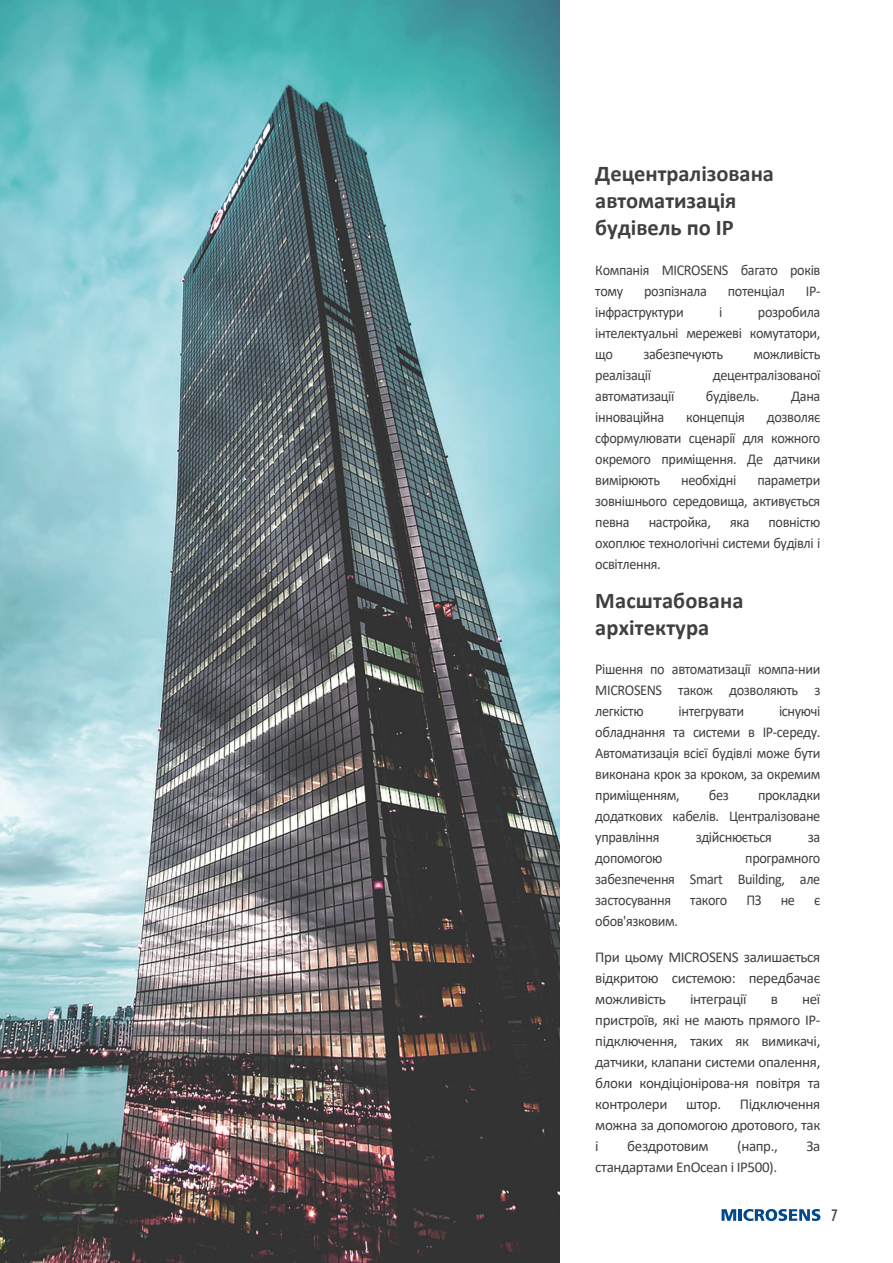
<style>
.page{position:relative;width:893px;height:1263px;background:#fff}
.page>*{position:absolute;margin:0;border:0;box-sizing:border-box;transform-origin:0 0}
.t1{font:700 22.5px/27px "Calibri";color:#404040}
.t2{font:700 condensed 16.5px "DIN Neuzeit Grotesk LT Pro";color:#4d4d4c}
.t3{font:15px/21px "Calibri";letter-spacing:-.025em;color:#404040;text-align:justify;scale:.95 1}
.t4{font:15px/21px "Calibri";letter-spacing:-.025em;color:#404040;text-align:justify}
</style>
<div class="page">
<img style="left:0;top:0;width:559px;height:1263px">
<svg style="left:722px;top:1209px;width:98px;height:12px"></svg>
<h1 class="t1" style="left:595px;top:160px;width:180px">Децентралізована автоматизація будівель по IP</h1>
<p class="t3" style="left:595px;top:259px;width:238px">Компанія MICROSENS багато років тому</p>
<p class="t3" style="left:644px;top:280px;width:68px">розпізнала</p>
<p class="t3" style="left:728px;top:280px;width:62px">потенціал</p>
<p class="t3" style="left:806px;top:280px;width:17px">IP-</p>
<p class="t3" style="left:595px;top:301px;width:95px">інфраструктури</p>
<p class="t3" style="left:719px;top:301px;width:5px">і</p>
<p class="t3" style="left:595px;top:301px;width:238px;text-indent:163px">розробила інтелектуальні мережеві комутатори, що</p>
<p class="t3" style="left:643px;top:343px;width:85px">забезпечують</p>
<p class="t3" style="left:753px;top:343px;width:72px">можливість</p>
<p class="t3" style="left:595px;top:364px;width:60px">реалізації</p>
<p class="t3" style="left:713px;top:364px;width:115px">децентралізованої</p>
<p class="t3" style="left:595px;top:385px;width:85px">автоматизації</p>
<p class="t3" style="left:706px;top:385px;width:58px">будівель.</p>
<p class="t3" style="left:791px;top:385px;width:32px">Дана</p>
<p class="t3" style="left:595px;top:406px;width:74px">інноваційна</p>
<p class="t3" style="left:686px;top:406px;width:63px">концепція</p>
<p class="t3" style="left:595px;top:406px;width:238px;text-indent:172px">дозволяє сформулювати сценарії для кожного окремого приміщення. Де датчики вимірюють</p>
<p class="t3" style="left:681px;top:469px;width:59px">необхідні</p>
<p class="t3" style="left:595px;top:469px;width:238px;text-indent:162px">параметри зовнішнього середовища, активується певна</p>
<p class="t3" style="left:649px;top:511px;width:67px">настройка,</p>
<p class="t3" style="left:730px;top:511px;width:22px">яка</p>
<p class="t3" style="left:595px;top:511px;width:238px;text-indent:173px">повністю охоплює технологічні системи будівлі і освітлення.</p>
<h1 class="t1" style="left:595px;top:586px;width:150px">Масштабована архітектура</h1>
<p class="t3" style="left:595px;top:658px;width:238px">Рішення по автоматизації компа-нии MICROSENS також дозволяють з легкістю</p>
<p class="t3" style="left:595px;top:700px;width:238px;text-indent:184px">існуючі обладнання та системи в IP-середу.<br>Автоматизація всієї будівлі може бути виконана крок за кроком, за окремим приміщенням,</p>
<p class="t3" style="left:679px;top:700px;width:70px">інтегрувати</p>
<p class="t3" style="left:709px;top:784px;width:23px">без</p>
<p class="t3" style="left:595px;top:784px;width:238px;text-indent:163px">прокладки додаткових кабелів. Централізоване управління</p>
<p class="t3" style="left:696px;top:826px;width:82px">здійснюється</p>
<p class="t3" style="left:808px;top:826px;width:15px">за</p>
<p class="t3" style="left:595px;top:847px;width:72px">допомогою</p>
<p class="t3" style="left:595px;top:847px;width:238px;text-indent:150px">програмного забезпечення Smart Building, але застосування</p>
<p class="t3" style="left:690px;top:889px;width:40px">такого</p>
<p class="t3" style="left:746px;top:889px;width:18px">ПЗ</p>
<p class="t3" style="left:781px;top:889px;width:17px">не</p>
<p class="t3" style="left:814px;top:889px;width:8px">є</p>
<p class="t3" style="left:595px;top:910px;width:89px">обов'язковим.</p>
<p class="t4" style="left:595px;top:946px;width:227px">При цьому MICROSENS залишається відкритою системою: передбачає можливість</p>
<p class="t4" style="left:690px;top:988px;width:58px">інтеграції</p>
<p class="t4" style="left:771px;top:988px;width:9px">в</p>
<p class="t4" style="left:595px;top:988px;width:227px;text-indent:207px">неї пристроїв, які не мають прямого IP&shy;підключення, таких як вимикачі, датчики, клапани системи опалення, блоки кондіціонірова-ня повітря та контролери</p>
<p class="t4" style="left:595px;top:1093px;width:227px;text-indent:145px">Підключення можна за допомогою дротового, так і</p>
<p class="t4" style="left:686px;top:1093px;width:36px">штор.</p>
<p class="t4" style="left:627px;top:1135px;width:83px">бездротовим</p>
<p class="t4" style="left:737px;top:1135px;width:42px">(напр.,</p>
<p class="t4" style="left:806px;top:1135px;width:15px">За</p>
<p class="t4" style="left:595px;top:1156px;width:183px">стандартами EnOcean і IP500).</p>
<p class="t2" style="left:831px;top:1205px;width:8px">7</p>
</div>
